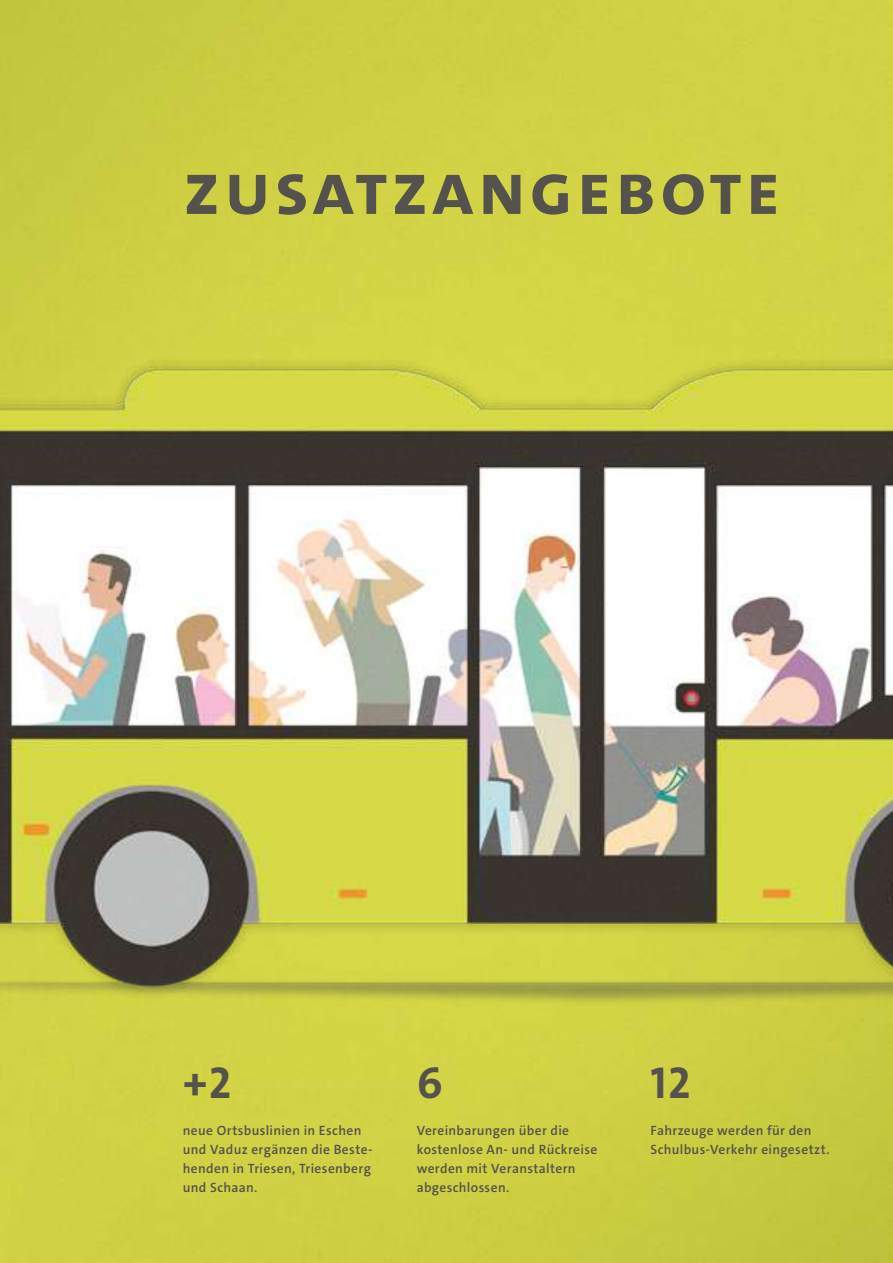
<style>
.page{position:relative;width:893px;height:1263px;background:#fff}
.page>*{position:absolute;margin:0;border:0;box-sizing:border-box;transform-origin:0 0}
.t1{font:700 75px "The Sans C4 s";letter-spacing:.05em;color:#55524e}
.t2{font:700 45px "The Sans C4 s";color:#55524e}
.t3{font:600 13.5px/18.8px "The Sans C4 s";letter-spacing:.02em;color:#55524e}
</style>
<div class="page">
<img style="left:0;top:0;width:893px;height:1263px">
<img style="left:0;top:356px;width:893px;height:694px">
<h1 class="t1" style="left:183px;top:140px;width:599px">zusatzangebote</h1>
<h2 class="t2" style="left:183px;top:1054px;width:50px">+2</h2>
<p class="t3" style="left:183px;top:1121px;width:191px">neue Ortsbuslinien in Eschen und Vaduz ergänzen die Beste&shy;henden in Triesen, Triesenberg und Schaan.</p>
<h2 class="t2" style="left:417px;top:1054px;width:28px">6</h2>
<p class="t3" style="left:417px;top:1121px;width:182px">Vereinbarungen über die kostenlose An- und Rückreise werden mit Veranstaltern abgeschlossen.</p>
<h2 class="t2" style="left:651px;top:1054px;width:41px">12</h2>
<p class="t3" style="left:651px;top:1121px;width:181px">Fahrzeuge werden für den<br>Schulbus-Verkehr eingesetzt.</p>
</div>
